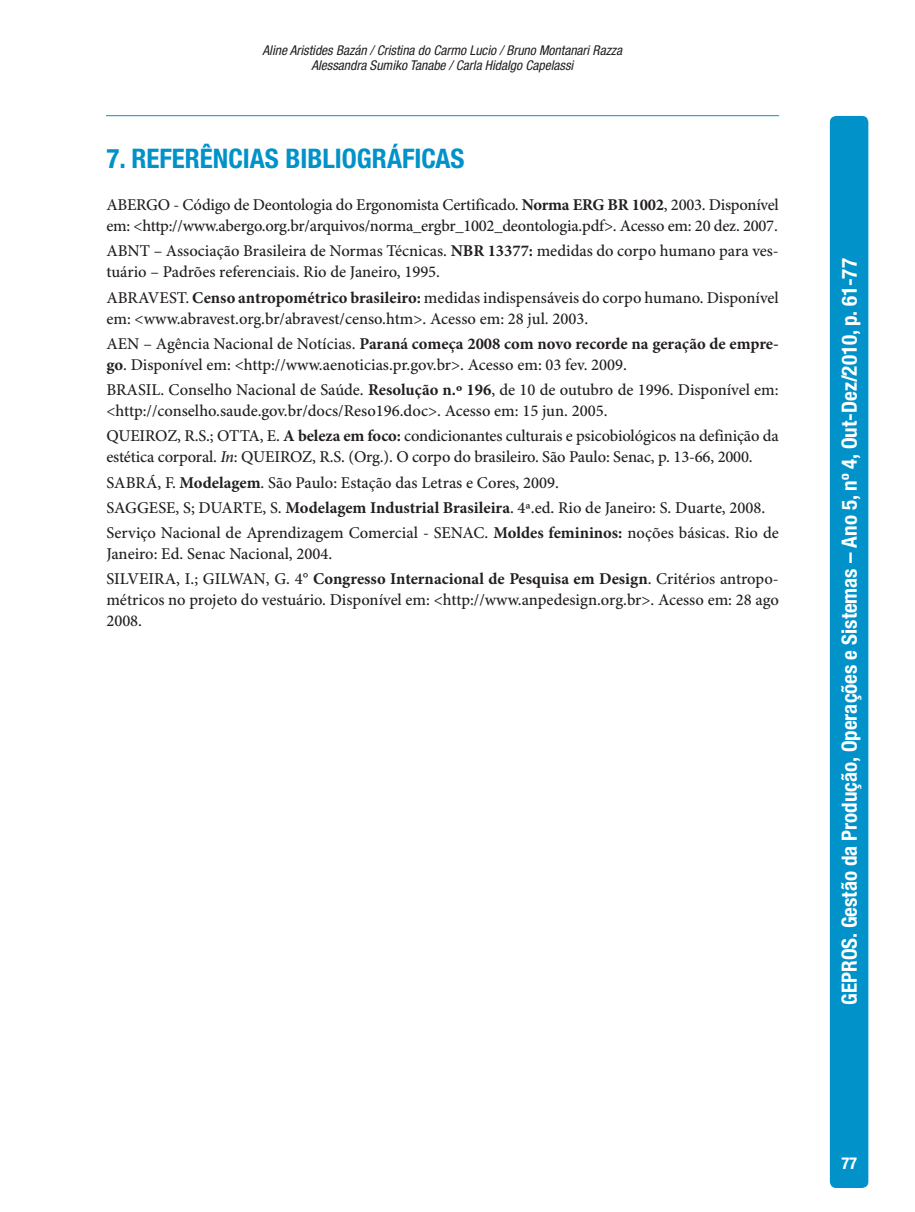
<style>
.page{position:relative;width:915px;height:1212px;background:#fff}
.page>*{position:absolute;margin:0;border:0;box-sizing:border-box;transform-origin:0 0}
.t1{font:700 condensed 27px "Helvetica Neue LT Std";color:#0092c8}
.t2{font:700 condensed 21px "Helvetica Neue LT Std";color:#fff}
.t3{font:500 16.5px/21px "Minion Pro";letter-spacing:-.005em;color:#231f20}
.t4{font:700 condensed 16.5px "Helvetica Neue LT Std";color:#fff}
.t5{font:italic condensed 13.5px/15px "Helvetica Neue LT Std";color:#231f20;text-align:center}
.s1{font-weight:700}
.s2{font-style:italic}
</style>
<div class="page">
<hr style="left:106px;top:115px;width:672px;height:1px;background:#0092c8">
<div style="left:829px;top:116px;width:39px;height:1072px;background:#0092c8"></div>
<p class="t5" style="left:262px;top:43px;width:361px">Aline Aristides Bazán / Cristina do Carmo Lucio / Bruno Montanari Razza<br>Alessandra Sumiko Tanabe / Carla Hidalgo Capelassi</p>
<h1 class="t1" style="left:106px;top:142px;width:359px">7. REFERÊNCIAS BIBLIOGRÁFICAS</h1>
<p class="t3" style="left:106px;top:195px;width:673px">ABERGO - Código de Deontologia do Ergonomista Certificado. <span class="s1">Norma ERG BR 1002</span>, 2003. Disponível em: &lt;http://www.abergo.org.br/arquivos/norma_ergbr_1002_deontologia.pdf&gt;. Acesso em: 20 dez. 2007.</p>
<p class="t3" style="left:106px;top:241px;width:673px">ABNT – Associação Brasileira de Normas Técnicas. <span class="s1">NBR 13377:</span> medidas do corpo humano para ves&shy;tuário – Padrões referenciais. Rio de Janeiro, 1995.</p>
<p class="t3" style="left:106px;top:288px;width:673px">ABRAVEST. <span class="s1">Censo antropométrico brasileiro:</span> medidas indispensáveis do corpo humano. Disponível em: &lt;www.abravest.org.br/abravest/censo.htm&gt;. Acesso em: 28 jul. 2003.</p>
<p class="t3" style="left:106px;top:334px;width:673px">AEN – Agência Nacional de Notícias. <span class="s1">Paraná começa 2008 com novo recorde na geração de empre&shy;go</span>. Disponível em: &lt;http://www.aenoticias.pr.gov.br&gt;. Acesso em: 03 fev. 2009.</p>
<p class="t3" style="left:106px;top:380px;width:673px">BRASIL. Conselho Nacional de Saúde. <span class="s1">Resolução n.º 196</span>, de 10 de outubro de 1996. Disponível em: &lt;http://conselho.saude.gov.br/docs/Reso196.doc&gt;. Acesso em: 15 jun. 2005.</p>
<p class="t3" style="left:106px;top:426px;width:673px">QUEIROZ, R.S.; OTTA, E. <span class="s1">A beleza em foco:</span> condicionantes culturais e psicobiológicos na definição da estética corporal. <span class="s2">In</span>: QUEIROZ, R.S. (Org.). O corpo do brasileiro. São Paulo: Senac, p. 13-66, 2000.</p>
<p class="t3" style="left:106px;top:470px;width:673px;line-height:25.2px">SABRÁ, F. <span class="s1">Modelagem</span>. São Paulo: Estação das Letras e Cores, 2009.<br>SAGGESE, S; DUARTE, S. <span class="s1">Modelagem Industrial Brasileira</span>. 4ª.ed. Rio de Janeiro: S. Duarte, 2008.<br>Serviço Nacional de Aprendizagem Comercial - SENAC. <span class="s1">Moldes femininos:</span> noções básicas. Rio de</p>
<p class="t3" style="left:106px;top:542px;width:673px;line-height:25.2px">Janeiro: Ed. Senac Nacional, 2004.<br>SILVEIRA, I.; GILWAN, G. 4° <span class="s1">Congresso Internacional de Pesquisa em Design</span>. Critérios antropo-</p>
<p class="t3" style="left:106px;top:590px;width:673px">métricos no projeto do vestuário. Disponível em: &lt;http://www.anpedesign.org.br&gt;. Acesso em: 28 ago<br>2008.</p>
<p class="t2" style="left:836px;top:1004px;width:748px;rotate:-90deg">GEPROS. Gestão da Produção, Operações e Sistemas – Ano 5, nº 4, Out-Dez/2010, p. 61-77</p>
<p class="t4" style="left:841px;top:1153px;width:17px">77</p>
</div>
